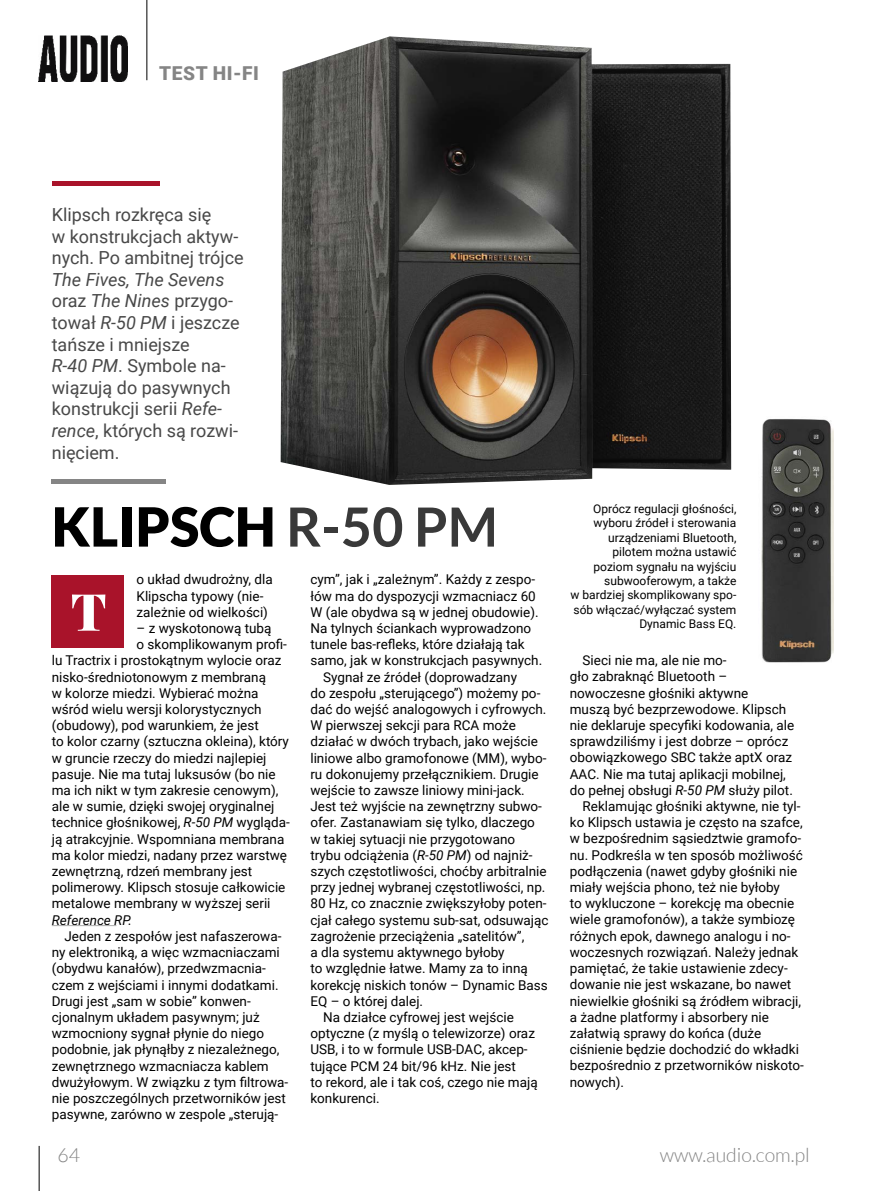
<style>
.page{position:relative;width:893px;height:1191px;background:#fff}
.page>*{position:absolute;margin:0;border:0;box-sizing:border-box;transform-origin:0 0}
.t1{font:900 54px "Lato";color:#000}
.t2{font:900 51.15px "Playfair Display";color:#fff}
.t3{font:300 19.5px "Lato";color:#858585}
.t4{font:900 19.2px "Roboto";letter-spacing:.035em;color:#858585}
.t5{font:18px/21.6px "Roboto";color:#484848}
.t6{font:13.5px/16.2px "Roboto";color:#000}
.t7{font:italic 13.5px "Roboto";color:#000}
.t8{font:12px/14.4px "Roboto";color:#000;text-align:right}
.s1{font-style:italic}
.s2{font-weight:700;color:#393939}
</style>
<div class="page">
<hr style="left:39px;top:1145px;width:1px;height:46px;background:#000">
<hr style="left:147px;top:0;width:1px;height:80px;background:#000">
<img style="left:39px;top:35px;width:89px;height:46px">
<hr style="left:52px;top:181px;width:108px;height:4px;background:#a9132a">
<div style="left:52px;top:479px;width:114px;height:5px;background:#858585"></div>
<div style="left:51px;top:575px;width:73px;height:73px;background:#a9132a"></div>
<hr style="left:52px;top:925px;width:64px;height:1px;background:#aaa">
<img style="left:761px;top:419px;width:72px;height:244px">
<img style="left:281px;top:36px;width:450px;height:449px">
<h3 class="t4" style="left:159px;top:60px;width:101px">TEST HI-FI</h3>
<h3 class="t5" style="left:52px;top:203px;width:193px">Klipsch rozkręca się<br>w konstrukcjach aktyw&shy;nych. Po ambitnej trójce</h3>
<h3 class="t5" style="left:52px;top:268px;width:189px"><span class="s1">The Fives, The Sevens </span>oraz <span class="s1">The Nines</span> przygo&shy;tował <span class="s1">R-50 PM</span> i jeszcze tańsze i mniejsze<br><span class="s1">R-40 PM</span>. Symbole na&shy;wiązują do pasywnych konstrukcji serii <span class="s1">Refe&shy;rence</span>, których są rozwi&shy;nięciem.</h3>
<h1 class="t1" style="left:52px;top:495px;width:448px">KLIPSCH <span class="s2">R-50 PM</span></h1>
<p class="t6" style="left:137px;top:571px;width:138px">o układ dwudrożny, dla<br>Klipscha typowy (nie&shy;zależnie od wielkości)</p>
<p class="t6" style="left:137px;top:619px;width:136px">– z wyskotonową tubą</p>
<p class="t6" style="left:137px;top:636px;width:152px">o skomplikowanym profi-</p>
<p class="t6" style="left:52px;top:652px;width:231px">lu Tractrix i prostokątnym wylocie oraz</p>
<p class="t6" style="left:52px;top:668px;width:216px">nisko-średniotonowym z membraną</p>
<p class="t6" style="left:52px;top:684px;width:208px">w kolorze miedzi. Wybierać można</p>
<p class="t6" style="left:52px;top:700px;width:211px">wśród wielu wersji kolorystycznych</p>
<p class="t6" style="left:52px;top:717px;width:208px">(obudowy), pod warunkiem, że jest</p>
<p class="t6" style="left:52px;top:733px;width:239px">to kolor czarny (sztuczna okleina), który</p>
<p class="t6" style="left:52px;top:749px;width:216px">w gruncie rzeczy do miedzi najlepiej</p>
<p class="t6" style="left:52px;top:765px;width:225px">pasuje. Nie ma tutaj luksusów (bo nie</p>
<p class="t6" style="left:52px;top:781px;width:228px">ma ich nikt w tym zakresie cenowym),</p>
<p class="t6" style="left:52px;top:798px;width:224px">ale w sumie, dzięki swojej oryginalnej</p>
<p class="t6" style="left:52px;top:814px;width:240px">technice głośnikowej, <span class="s1">R-50 PM</span> wygląda-</p>
<p class="t6" style="left:52px;top:830px;width:234px">ją atrakcyjnie. Wspomniana membrana</p>
<p class="t6" style="left:52px;top:846px;width:237px">ma kolor miedzi, nadany przez warstwę</p>
<p class="t6" style="left:52px;top:862px;width:202px">zewnętrzną, rdzeń membrany jest</p>
<p class="t6" style="left:52px;top:879px;width:235px">polimerowy. Klipsch stosuje całkowicie</p>
<p class="t6" style="left:52px;top:895px;width:220px">metalowe membrany w wyższej serii</p>
<p class="t7" style="left:52px;top:910px;width:82px">Reference RP.</p>
<p class="t6" style="left:52px;top:927px;width:238px;text-indent:13px">Jeden z zespołów jest nafaszerowa&shy;ny elektroniką, a więc wzmacniaczami (obydwu kanałów), przedwzmacnia&shy;czem z wejściami i innymi dodatkami.<br>Drugi jest „sam w sobie” konwen&shy;cjonalnym układem pasywnym; już wzmocniony sygnał płynie do niego podobnie, jak płynąłby z niezależnego, zewnętrznego wzmacniacza kablem dwużyłowym. W związku z tym filtrowa&shy;nie poszczególnych przetworników jest pasywne, zarówno w zespole „sterują-</p>
<h2 class="t2" style="left:71px;top:571px;width:37px">T</h2>
<p class="t6" style="left:310px;top:571px;width:226px">cym”, jak i „zależnym”. Każdy z zespo-</p>
<p class="t6" style="left:310px;top:587px;width:227px">łów ma do dyspozycji wzmacniacz 60</p>
<p class="t6" style="left:310px;top:603px;width:230px">W (ale obydwa są w jednej obudowie).</p>
<p class="t6" style="left:310px;top:619px;width:222px">Na tylnych ściankach wyprowadzono</p>
<p class="t6" style="left:310px;top:636px;width:216px">tunele bas-refleks, które działają tak</p>
<p class="t6" style="left:310px;top:652px;width:233px">samo, jak w konstrukcjach pasywnych.</p>
<p class="t6" style="left:323px;top:668px;width:195px">Sygnał ze źródeł (doprowadzany</p>
<p class="t6" style="left:310px;top:684px;width:231px">do zespołu „sterującego”) możemy po-</p>
<p class="t6" style="left:310px;top:700px;width:238px">dać do wejść analogowych i cyfrowych.</p>
<p class="t6" style="left:310px;top:717px;width:207px">W pierwszej sekcji para RCA może</p>
<p class="t6" style="left:310px;top:733px;width:229px">działać w dwóch trybach, jako wejście</p>
<p class="t6" style="left:310px;top:749px;width:238px">liniowe albo gramofonowe (MM), wybo-</p>
<p class="t6" style="left:310px;top:765px;width:230px">ru dokonujemy przełącznikiem. Drugie</p>
<p class="t6" style="left:310px;top:781px;width:216px">wejście to zawsze liniowy mini-jack.</p>
<p class="t6" style="left:310px;top:798px;width:233px">Jest też wyjście na zewnętrzny subwo-</p>
<p class="t6" style="left:310px;top:814px;width:226px">ofer. Zastanawiam się tylko, dlaczego</p>
<p class="t6" style="left:310px;top:830px;width:206px">w takiej sytuacji nie przygotowano</p>
<p class="t6" style="left:310px;top:846px;width:224px">trybu odciążenia (<span class="s1">R-50 PM</span>) od najniż-</p>
<p class="t6" style="left:310px;top:862px;width:238px">szych częstotliwości, choćby arbitralnie</p>
<p class="t6" style="left:310px;top:879px;width:237px">przy jednej wybranej częstotliwości, np.</p>
<p class="t6" style="left:310px;top:895px;width:238px">80 Hz, co znacznie zwiększyłoby poten-</p>
<p class="t6" style="left:310px;top:911px;width:240px">cjał całego systemu sub-sat, odsuwając</p>
<p class="t6" style="left:310px;top:927px;width:215px">zagrożenie przeciążenia „satelitów”,</p>
<p class="t6" style="left:310px;top:943px;width:196px">a dla systemu aktywnego byłoby</p>
<p class="t6" style="left:310px;top:960px;width:219px">to względnie łatwe. Mamy za to inną</p>
<p class="t6" style="left:310px;top:976px;width:239px">korekcję niskich tonów – Dynamic Bass</p>
<p class="t6" style="left:310px;top:992px;width:114px">EQ – o której dalej.</p>
<p class="t6" style="left:323px;top:1008px;width:192px">Na działce cyfrowej jest wejście</p>
<p class="t6" style="left:310px;top:1024px;width:226px">optyczne (z myślą o telewizorze) oraz</p>
<p class="t6" style="left:310px;top:1041px;width:219px">USB, i to w formule USB-DAC, akcep-</p>
<p class="t6" style="left:310px;top:1057px;width:207px">tujące PCM 24 bit/96 kHz. Nie jest</p>
<p class="t6" style="left:310px;top:1073px;width:229px">to rekord, ale i tak coś, czego nie mają</p>
<p class="t6" style="left:310px;top:1089px;width:71px">konkurenci.</p>
<p class="t8" style="left:571px;top:501px;width:167px">Oprócz regulacji głośności, wyboru źródeł i sterowania urządzeniami Bluetooth, pilotem można ustawić poziom sygnału na wyjściu subwooferowym, a także<br>w bardziej skomplikowany spo&shy;sób włączać/wyłączać system<br>Dynamic Bass EQ.</p>
<p class="t6" style="left:583px;top:652px;width:146px">Sieci nie ma, ale nie mo-</p>
<p class="t6" style="left:570px;top:668px;width:159px">gło zabraknąć Bluetooth –</p>
<p class="t6" style="left:570px;top:684px;width:180px">nowoczesne głośniki aktywne</p>
<p class="t6" style="left:570px;top:700px;width:218px">muszą być bezprzewodowe. Klipsch</p>
<p class="t6" style="left:570px;top:716px;width:226px">nie deklaruje specyfiki kodowania, ale</p>
<p class="t6" style="left:570px;top:733px;width:220px">sprawdziliśmy i jest dobrze – oprócz</p>
<p class="t6" style="left:570px;top:749px;width:224px">obowiązkowego SBC także aptX oraz</p>
<p class="t6" style="left:570px;top:765px;width:218px">AAC. Nie ma tutaj aplikacji mobilnej,</p>
<p class="t6" style="left:570px;top:781px;width:225px">do pełnej obsługi <span class="s1">R-50 PM</span> służy pilot.</p>
<p class="t6" style="left:583px;top:797px;width:219px">Reklamując głośniki aktywne, nie tyl-</p>
<p class="t6" style="left:570px;top:814px;width:234px">ko Klipsch ustawia je często na szafce,</p>
<p class="t6" style="left:570px;top:830px;width:233px">w bezpośrednim sąsiedztwie gramofo-</p>
<p class="t6" style="left:570px;top:846px;width:235px">nu. Podkreśla w ten sposób możliwość</p>
<p class="t6" style="left:570px;top:862px;width:229px">podłączenia (nawet gdyby głośniki nie</p>
<p class="t6" style="left:570px;top:878px;width:212px">miały wejścia phono, też nie byłoby</p>
<p class="t6" style="left:570px;top:895px;width:226px">to wykluczone – korekcję ma obecnie</p>
<p class="t6" style="left:570px;top:911px;width:227px">wiele gramofonów), a także symbiozę</p>
<p class="t6" style="left:570px;top:927px;width:222px">różnych epok, dawnego analogu i no-</p>
<p class="t6" style="left:570px;top:943px;width:230px">woczesnych rozwiązań. Należy jednak</p>
<p class="t6" style="left:570px;top:959px;width:219px">pamiętać, że takie ustawienie zdecy-</p>
<p class="t6" style="left:570px;top:976px;width:223px">dowanie nie jest wskazane, bo nawet</p>
<p class="t6" style="left:570px;top:992px;width:233px">niewielkie głośniki są źródłem wibracji,</p>
<p class="t6" style="left:570px;top:1008px;width:201px">a żadne platformy i absorbery nie</p>
<p class="t6" style="left:570px;top:1024px;width:193px">załatwią sprawy do końca (duże</p>
<p class="t6" style="left:570px;top:1040px;width:231px">ciśnienie będzie dochodzić do wkładki</p>
<p class="t6" style="left:570px;top:1057px;width:236px">bezpośrednio z przetworników niskoto-</p>
<p class="t6" style="left:570px;top:1073px;width:56px">nowych).</p>
<h3 class="t3" style="left:57px;top:1144px;width:24px">64</h3>
<h3 class="t3" style="left:660px;top:1144px;width:151px">www.audio.com.pl</h3>
</div>
